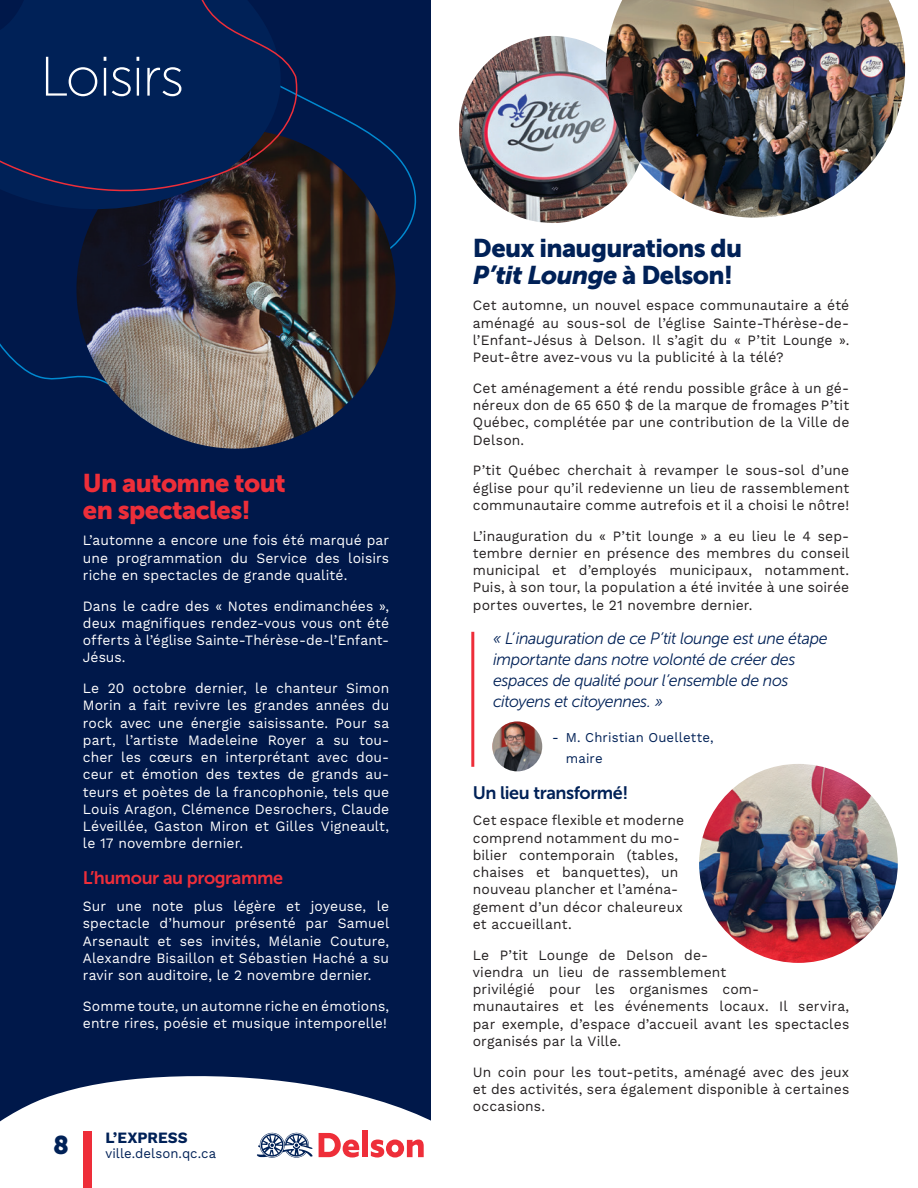
<style>
.page{position:relative;width:918px;height:1188px;background:#fff}
.page>*{position:absolute;margin:0;border:0;box-sizing:border-box;transform-origin:0 0}
.Section{font:55.5px "Museo Sans 100";letter-spacing:-.03em;color:#fff}
.Titre{font:25.5px/27px "Museo Sans 900";letter-spacing:-.025em;color:#002157}
.Titre-2{font:25.5px/27px "Museo Sans 900";letter-spacing:-.025em;color:#ee2e39}
.Sous-titre{font:18px "Museo Sans 700";letter-spacing:-.025em;color:#ee2e39}
.Sous-titre-2{font:18px "Museo Sans 700";letter-spacing:-.025em;color:#002157}
.t1{font:italic 16.5px/21px "Museo Sans 300";letter-spacing:-.02em;color:#002157}
.t2{font:700 15.75px "Work Sans";color:#002157}
.Texte{font:14.25px/17.2px "Work Sans";letter-spacing:.01em;color:#231f20;text-align:justify}
.Texte-2{font:14.25px/17.2px "Work Sans";letter-spacing:.01em;color:#fff;text-align:justify}
.t3{font:13.5px/21px "Work Sans";letter-spacing:.01em;color:#002157}
.s1{font-style:italic}
</style>
<div class="page">
<img style="left:459px;top:36px;width:187px;height:187px;border-radius:93px">
<img style="left:699px;top:764px;width:199px;height:199px;border-radius:99px">
<div style="left:0;top:0;width:431px;height:1188px;background:#00184a"></div>
<img style="left:76px;top:129px;width:320px;height:320px;border-radius:160px">
<img style="left:606px;top:0;width:299px;height:218px">
<img style="left:76px;top:98px;width:341px;height:192px">
<svg style="left:0;top:0;width:305px;height:249px"></svg>
<hr style="left:471px;top:632px;width:3px;height:135px;background:#ee2e39">
<img style="left:492px;top:721px;width:50px;height:50px;border-radius:25px">
<svg style="left:0;top:1076px;width:431px;height:112px;background:#dee1e7"></svg>
<div style="left:83px;top:1131px;width:9px;height:57px;background:#ee2e39"></div>
<svg style="left:256px;top:1131px;width:57px;height:28px;background:#a2aec2"></svg>
<svg style="left:319px;top:1133px;width:40px;height:25px"></svg>
<div style="left:362px;top:1131px;width:6px;height:26px;background:#ee2e39"></div>
<svg style="left:371px;top:1140px;width:53px;height:18px"></svg>
<p class="Section" style="left:40px;top:47px;width:146px">Loisirs</p>
<p class="Titre-2" style="left:83px;top:469px;width:204px">Un automne tout en spectacles!</p>
<p class="Texte-2" style="left:83px;top:533px;width:308px">L’automne a encore une fois été marqué par une programmation du Service des loisirs riche en spectacles de grande qualité.</p>
<p class="Texte-2" style="left:83px;top:598px;width:308px">Dans le cadre des « Notes endimanchées », deux magnifiques rendez-vous vous ont été offerts à l’église Sainte-Thérèse-de-l’Enfant-Jésus.</p>
<p class="Texte-2" style="left:83px;top:680px;width:308px">Le 20 octobre dernier, le chanteur Simon Morin a fait revivre les grandes années du rock avec une énergie saisissante. Pour sa part, l’artiste Madeleine Royer a su tou&shy;cher les cœurs en interprétant avec dou&shy;ceur et émotion des textes de grands au&shy;teurs et poètes de la francophonie, tels que Louis Aragon, Clémence Desrochers, Claude Léveillée, Gaston Miron et Gilles Vigneault, le 17 novembre dernier.</p>
<p class="Sous-titre" style="left:83px;top:868px;width:202px">L’humour au programme</p>
<p class="Texte-2" style="left:83px;top:898px;width:308px">Sur une note plus légère et joyeuse, le spectacle d’humour présenté par Samuel Arsenault et ses invités, Mélanie Couture, Alexandre Bisaillon et Sébastien Haché a su ravir son auditoire, le 2 novembre dernier.</p>
<p class="Texte-2" style="left:83px;top:998px;width:308px">Somme toute, un automne riche en émotions, entre rires, poésie et musique intemporelle!</p>
<h2 class="Titre" style="left:53px;top:1131px;width:17px">8</h2>
<p class="t2" style="left:105px;top:1128px;width:84px">L’EXPRESS</p>
<p class="t3" style="left:105px;top:1143px;width:112px">ville.delson.qc.ca</p>
<p class="Titre" style="left:473px;top:234px;width:271px">Deux inaugurations du<br><span class="s1">P’tit Lounge</span> à Delson!</p>
<p class="Texte" style="left:473px;top:298px;width:378px">Cet automne, un nouvel espace communautaire a été aménagé au sous-sol de l’église Sainte-Thérèse-de&shy;l’Enfant-Jésus à Delson. Il s’agit du « P’tit Lounge ».<br>Peut-être avez-vous vu la publicité à la télé?</p>
<p class="Texte" style="left:473px;top:380px;width:378px">Cet aménagement a été rendu possible grâce à un gé&shy;néreux don de 65 650 $ de la marque de fromages P’tit Québec, complétée par une contribution de la Ville de Delson.</p>
<p class="Texte" style="left:473px;top:463px;width:378px">P’tit Québec cherchait à revamper le sous-sol d’une église pour qu’il redevienne un lieu de rassemblement communautaire comme autrefois et il a choisi le nôtre!</p>
<p class="Texte" style="left:473px;top:528px;width:378px">L’inauguration du « P’tit lounge » a eu lieu le 4 sep&shy;tembre dernier en présence des membres du conseil municipal et d’employés municipaux, notamment.<br>Puis, à son tour, la population a été invitée à une soirée portes ouvertes, le 21 novembre dernier.</p>
<p class="t1" style="left:493px;top:628px;width:336px">« L’inauguration de ce P’tit lounge est une étape importante dans notre volonté de créer des espaces de qualité pour l’ensemble de nos citoyens et citoyennes. »</p>
<p class="t3" style="left:566px;top:727px;width:149px;text-indent:-13px">- M. Christian Ouellette, maire</p>
<p class="Sous-titre-2" style="left:473px;top:782px;width:157px">Un lieu transformé!</p>
<p class="Texte" style="left:473px;top:813px;width:213px;text-align:left">Cet espace flexible et moderne comprend notamment du mo&shy;bilier contemporain (tables, chaises et banquettes), un nouveau plancher et l’aména&shy;gement d’un décor chaleureux et accueillant.</p>
<p class="Texte" style="left:473px;top:947px;width:378px;text-align:left">Le P’tit Lounge de Delson de-<br>viendra un lieu de rassemblement<br>privilégié pour les organismes com-<br>munautaires et les événements locaux. Il servira, par exemple, d’espace d’accueil avant les spectacles organisés par la Ville.</p>
<p class="Texte" style="left:473px;top:1064px;width:378px">Un coin pour les tout-petits, aménagé avec des jeux et des activités, sera également disponible à certaines occasions.</p>
</div>
